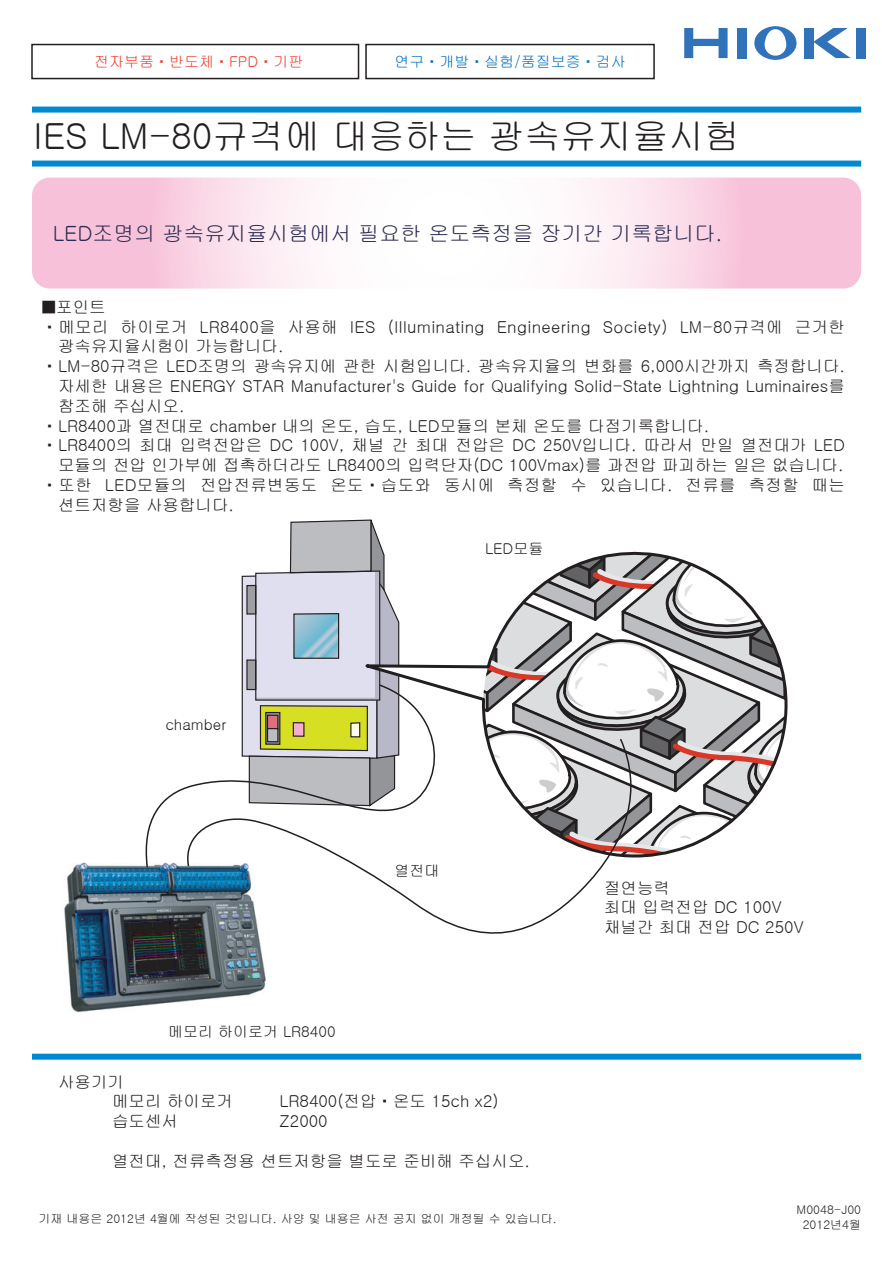
<style>
.page{position:relative;width:893px;height:1263px;background:#fff}
.page>*{position:absolute;margin:0;border:0;box-sizing:border-box;transform-origin:0 0}
.t1{font:36px "Gulim";color:#231f20}
.t2{font:21px "Gulim";color:#2c2a52}
.t3{font:16.5px/19.8px "Gulim";color:#231f20}
.t4{font:16.5px "Gulim";letter-spacing:.02em;color:#231f20}
.t5{font:15px "Gulim";color:#231f20}
.t6{font:15px "Gulim";color:#0072bc}
.t7{font:15px "Gulim";color:#ef3e2e}
.t8{font:12px/14.4px "Gulim";color:#231f20;text-align:center}
.s1{font-family:"MS Gothic"}
</style>
<div class="page">
<svg style="left:241px;top:519px;width:138px;height:164px"></svg>
<div style="left:32px;top:107px;width:829px;height:6px;background:#0089cf"></div>
<div style="left:32px;top:161px;width:829px;height:6px;background:#0089cf"></div>
<div style="left:32px;top:1054px;width:829px;height:6px;background:#0089cf"></div>
<div style="left:31px;top:44px;width:328px;height:35px;border:2px solid #231f20"></div>
<div style="left:365px;top:44px;width:290px;height:35px;border:2px solid #231f20"></div>
<svg style="left:32px;top:178px;width:829px;height:111px"></svg>
<svg style="left:345px;top:540px;width:443px;height:318px"></svg>
<img style="left:64px;top:862px;width:202px;height:151px">
<svg style="left:183px;top:737px;width:460px;height:217px"></svg>
<svg style="left:142px;top:683px;width:309px;height:186px"></svg>
<svg style="left:684px;top:28px;width:44px;height:30px"></svg>
<div style="left:737px;top:28px;width:9px;height:30px;background:#3073ba"></div>
<svg style="left:754px;top:26px;width:42px;height:34px"></svg>
<div style="left:804px;top:28px;width:9px;height:30px;background:#3073ba"></div>
<svg style="left:813px;top:28px;width:38px;height:30px"></svg>
<div style="left:857px;top:28px;width:9px;height:30px;background:#3073ba"></div>
<p class="t7" style="left:94px;top:54px;width:211px">전자부품<span class="s1">・</span>반도체<span class="s1">・</span>FPD<span class="s1">・</span>기판</p>
<p class="t6" style="left:395px;top:54px;width:233px">연구<span class="s1">・</span>개발<span class="s1">・</span>실험/품질보증<span class="s1">・</span>검사</p>
<h1 class="t1" style="left:33px;top:118px;width:709px">IES LM-80규격에 대응하는 광속유지율시험</h1>
<p class="t2" style="left:53px;top:223px;width:671px">LED조명의 광속유지율시험에서 필요한 온도측정을 장기간 기록합니다.</p>
<p class="t3" style="left:42px;top:297px;width:66px">■포인트</p>
<p class="t3" style="left:42px;top:317px;width:805px"><span class="s1">・</span>메모리 하이로거 LR8400을 사용해 IES (Illuminating Engineering Society) LM-80규격에 근거한</p>
<p class="t3" style="left:58px;top:337px;width:227px">광속유지율시험이 가능합니다.</p>
<p class="t3" style="left:42px;top:356px;width:805px"><span class="s1">・</span>LM-80규격은 LED조명의 광속유지에 관한 시험입니다. 광속유지율의 변화를 6,000시간까지 측정합니다.</p>
<p class="t3" style="left:58px;top:376px;width:788px">자세한 내용은 ENERGY STAR Manufacturer's Guide for Qualifying Solid-State Lightning Luminaires를</p>
<p class="t3" style="left:58px;top:396px;width:128px">참조해 주십시오.</p>
<p class="t3" style="left:42px;top:416px;width:669px"><span class="s1">・</span>LR8400과 열전대로 chamber 내의 온도, 습도, LED모듈의 본체 온도를 다점기록합니다.</p>
<p class="t3" style="left:42px;top:436px;width:805px"><span class="s1">・</span>LR8400의 최대 입력전압은 DC 100V, 채널 간 최대 전압은 DC 250V입니다. 따라서 만일 열전대가 LED</p>
<p class="t3" style="left:58px;top:455px;width:787px">모듈의 전압 인가부에 접촉하더라도 LR8400의 입력단자(DC 100Vmax)를 과전압 파괴하는 일은 없습니다.</p>
<p class="t4" style="left:42px;top:477px;width:805px"><span class="s1">・</span>또한 LED모듈의 전압전류변동도 온도<span class="s1">・</span>습도와 동시에 측정할 수 있습니다. 전류를 측정할 때는</p>
<p class="t3" style="left:58px;top:495px;width:178px">션트저항을 사용합니다.</p>
<p class="t5" style="left:485px;top:541px;width:60px">LED모듈</p>
<p class="t5" style="left:165px;top:717px;width:63px">chamber</p>
<p class="t5" style="left:168px;top:1024px;width:169px">메모리 하이로거 LR8400</p>
<p class="t5" style="left:394px;top:863px;width:46px">열전대</p>
<p class="t3" style="left:112px;top:1072px;width:122px;text-indent:-54px">사용기기<br>메모리 하이로거</p>
<p class="t3" style="left:280px;top:1092px;width:221px">LR8400(전압<span class="s1">・</span>온도 15ch x2)</p>
<p class="t3" style="left:112px;top:1111px;width:67px">습도센서</p>
<p class="t3" style="left:280px;top:1111px;width:50px">Z2000</p>
<p class="t3" style="left:112px;top:1151px;width:419px">열전대, 전류측정용 션트저항을 별도로 준비해 주십시오.</p>
<p class="t3" style="left:604px;top:878px;width:201px">절연능력<br>최대 입력전압 DC 100V 채널간 최대 전압 DC 250V</p>
<p class="t8" style="left:39px;top:1212px;width:520px">기재 내용은 2012년 4월에 작성된 것입니다. 사양 및 내용은 사전 공지 없이 개정될 수 있습니다.</p>
<p class="t8" style="left:797px;top:1203px;width:66px">M0048-J00<br>2012년4월</p>
</div>
